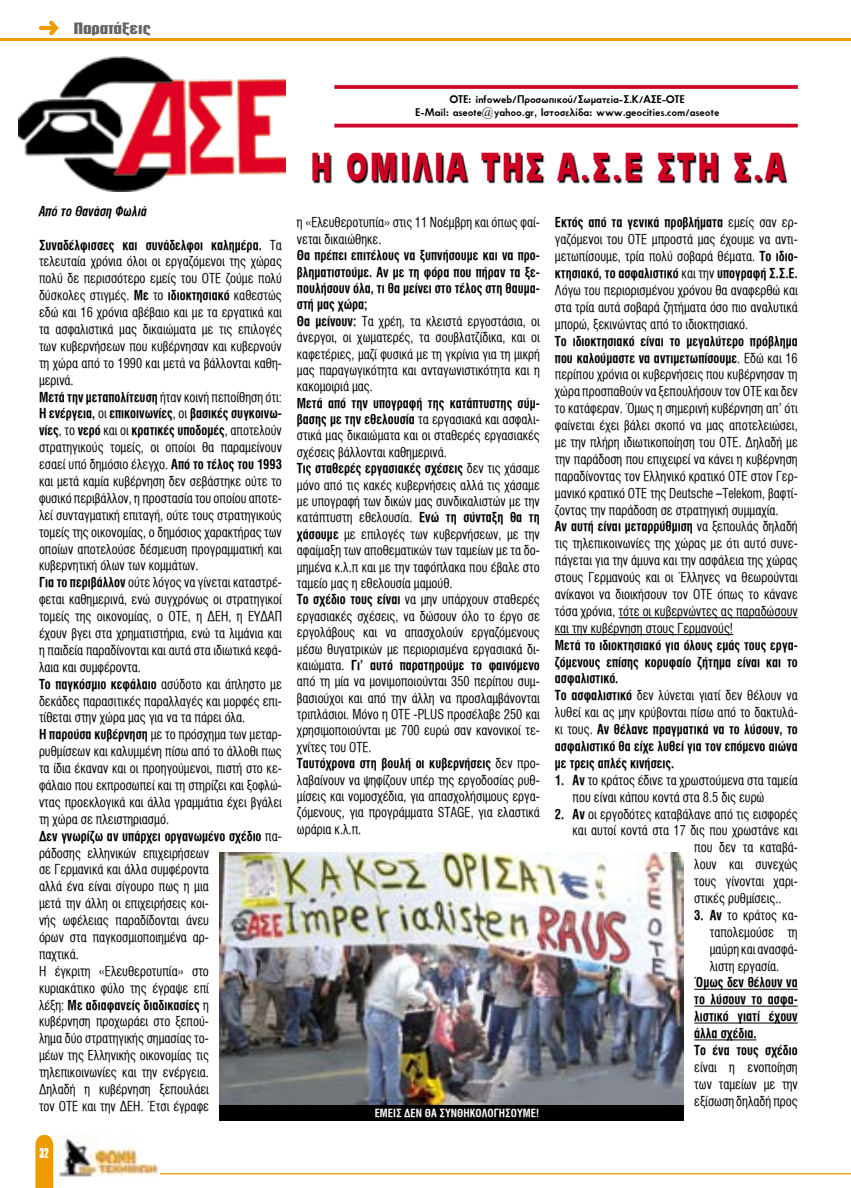
<style>
.page{position:relative;width:851px;height:1188px;background:#fff}
.page>*{position:absolute;margin:0;border:0;box-sizing:border-box;transform-origin:0 0}
.t1{font:900 40.5px "UB Antique Olive";letter-spacing:.075em;color:#cf0024;scale:.82 1}
.t2{font:800 16.25px "CF Eteocles";color:#636363;scale:1.2 1}
.t3{font:500 15px "CF Compacta";color:#fff}
.t4{font:13.75px/16.9px "UB Helvetica Cond";color:#000;text-align:justify;scale:.93 1}
.t5{font:13.75px/16.9px "UB Helvetica Cond Bold";color:#000;scale:.93 1}
.t6{font:italic 13.75px "UB Helvetica Cond Bold";color:#000;scale:.93 1}
.t7{font:12.5px/13.8px "UB Future Bold";color:#000;text-align:center}
.t8{font:11.25px "UB Helvetica Cond Bold";color:#fff}
.s1{font-family:"UB Helvetica Cond"}
.s2{font-family:"UB Helvetica Cond Bold"}
.s3{font-family:"Times New Roman"}
</style>
<div class="page">
<svg style="left:35px;top:1134px;width:18px;height:53px"></svg>
<hr style="left:154px;top:1172px;width:696px;height:1px;background:#ee9b00">
<img style="left:55px;top:1134px;width:104px;height:42px">
<hr style="left:0;top:39px;width:850px;height:2px;background:#ee9b00">
<svg style="left:39px;top:21px;width:20px;height:14px"></svg>
<svg style="left:334px;top:85px;width:463px;height:4px;background:#d10f31"></svg>
<hr style="left:334px;top:124px;width:463px;height:3px;background:#cf0024">
<hr style="left:618px;top:617px;width:179px;height:1px;background:#000">
<hr style="left:554px;top:634px;width:179px;height:1px;background:#000">
<hr style="left:694px;top:988px;width:103px;height:1px;background:#000">
<hr style="left:694px;top:1005px;width:103px;height:1px;background:#000">
<hr style="left:694px;top:1022px;width:103px;height:1px;background:#000">
<hr style="left:694px;top:1039px;width:62px;height:1px;background:#000">
<img style="left:18px;top:57px;width:267px;height:134px">
<svg style="left:313px;top:154px;width:475px;height:30px"></svg>
<img style="left:219px;top:852px;width:464px;height:252px">
<div style="left:219px;top:1104px;width:464px;height:16px;background:#000"></div>
<p class="t2" style="left:74px;top:20px;width:66px">Παρατάξεις</p>
<p class="t6" style="left:39px;top:203px;width:118px">Από το Θανάση Φωλιά</p>
<p class="t5" style="left:39px;top:236px;width:263px">Συναδέλφισσες και συνάδελφοι καλημέρα. <span class="s1">Τα</span></p>
<p class="t4" style="left:39px;top:253px;width:263px;text-align:left">τελευταία χρόνια όλοι οι εργαζόμενοι της χώρας πολύ δε περισσότερο εμείς του ΟΤΕ ζούμε πολύ δύσκολες στιγμές. <span class="s2">Με</span> το <span class="s2">ιδιοκτησιακό</span> καθεστώς εδώ και 16 χρόνια αβέβαιο και με τα εργατικά και τα ασφαλιστικά μας δικαιώματα με τις επιλογές των κυβερνήσεων που κυβέρνησαν και κυβερνούν τη χώρα από το 1990 και μετά να βάλλονται καθη&shy;μερινά.<br><span class="s2">Μετά την μεταπολίτευση</span> ήταν κοινή πεποίθηση ότι:</p>
<p class="t5" style="left:39px;top:405px;width:263px">Η ενέργεια, <span class="s1">οι</span> επικοινωνίες<span class="s1">, οι</span> βασικές συγκοινω&shy;νίες<span class="s1">, το</span> νερό <span class="s1">και οι</span> κρατικές υποδομές<span class="s1">, αποτελούν</span></p>
<p class="t4" style="left:39px;top:439px;width:263px;text-align:left">στρατηγικούς τομείς, οι οποίοι θα παραμείνουν εσαεί υπό δημόσιο έλεγχο. <span class="s2">Από το τέλος του 1993 </span>και μετά καμία κυβέρνηση δεν σεβάστηκε ούτε το φυσικό περιβάλλον, η προστασία του οποίου αποτε&shy;λεί συνταγματική επιταγή, ούτε τους στρατηγικούς τομείς της οικονομίας, ο δημόσιος χαρακτήρας των οποίων αποτελούσε δέσμευση προγραμματική και κυβερνητική όλων των κομμάτων.<br><span class="s2">Για το περιβάλλον</span> ούτε λόγος να γίνεται καταστρέ&shy;φεται καθημερινά, ενώ συγχρόνως οι στρατηγικοί τομείς της οικονομίας, ο ΟΤΕ, η ΔΕΗ, η ΕΥΔΑΠ έχουν βγει στα χρηματιστήρια, ενώ τα λιμάνια και η παιδεία παραδίνονται και αυτά στα ιδιωτικά κεφά&shy;λαια και συμφέροντα.</p>
<p class="t5" style="left:39px;top:675px;width:263px">Το παγκόσμιο κεφάλαιο <span class="s1">ασύδοτο και άπληστο με</span></p>
<p class="t4" style="left:39px;top:692px;width:263px;text-align:left">δεκάδες παρασιτικές παραλλαγές και μορφές επι&shy;τίθεται στην χώρα μας για να τα πάρει όλα.<br><span class="s2">Η παρούσα κυβέρνηση</span> με το πρόσχημα των μεταρ&shy;ρυθμίσεων και καλυμμένη πίσω από το άλλοθι πως τα ίδια έκαναν και οι προηγούμενοι, πιστή στο κε&shy;φάλαιο που εκπροσωπεί και τη στηρίζει και ξοφλώ&shy;ντας προεκλογικά και άλλα γραμμάτια έχει βγάλει τη χώρα σε πλειστηριασμό.</p>
<p class="t5" style="left:39px;top:827px;width:263px">Δεν γνωρίζω αν υπάρχει οργανωμένο σχέδιο <span class="s1">πα-</span></p>
<p class="t4" style="left:39px;top:844px;width:184px;text-align:left">ράδοσης ελληνικών επιχειρήσεων σε Γερμανικά και άλλα συμφέροντα αλλά ένα είναι σίγουρο πως η μια μετά την άλλη οι επιχειρήσεις κοι&shy;νής ωφέλειας παραδίδονται άνευ όρων στα παγκοσμιοποιημένα αρ&shy;παχτικά.<br>Η έγκριτη «Ελευθεροτυπία» στο κυριακάτικο φύλο της έγραψε επί</p>
<p class="t5" style="left:39px;top:996px;width:184px"><span class="s1">λέξη:</span> Με αδιαφανείς διαδικασίες <span class="s1">η</span></p>
<p class="t4" style="left:39px;top:1013px;width:184px">κυβέρνηση προχωράει στο ξεπού&shy;λημα δύο στρατηγικής σημασίας το&shy;μέων της Ελληνικής οικονομίας τις τηλεπικοινωνίες και την ενέργεια.<br>Δηλαδή η κυβέρνηση ξεπουλάει τον ΟΤΕ και την ΔΕΗ. Έτσι έγραφε</p>
<p class="t3" style="left:40px;top:1145px;width:6px">32</p>
<p class="t7" style="left:415px;top:92px;width:305px">ΟΤΕ: infoweb/Προσωπικού/Σωματεία-Σ.Κ/ΑΣΕ-ΟΤΕ<br>E-Mail: aseote<span class="s3">@</span>yahoo.gr, Ιστοσελίδα: www.geocities.com/aseote</p>
<h1 class="t1" style="left:310px;top:145px;width:580px">Η ΟΜΙΛΙΑ ΤΗΣ Α.Σ.Ε ΣΤΗ Σ.Α</h1>
<p class="t4" style="left:297px;top:214px;width:263px;line-height:16.4px">η «Ελευθεροτυπία» στις 11 Νοέμβρη και όπως φαί&shy;νεται δικαιώθηκε.</p>
<p class="t5" style="left:297px;top:247px;width:263px;line-height:16.4px;text-align:justify">Θα πρέπει επιτέλους να ξυπνήσουμε και να προ&shy;βληματιστούμε. Αν με τη φόρα που πήραν τα ξε&shy;πουλήσουν όλα, τι θα μείνει στο τέλος στη θαυμα&shy;στή μας χώρα;</p>
<p class="t4" style="left:297px;top:313px;width:263px;line-height:16.4px"><span class="s2">Θα μείνουν:</span> Τα χρέη, τα κλειστά εργοστάσια, οι άνεργοι, οι χωματερές, τα σουβλατζίδικα, και οι καφετέριες, μαζί φυσικά με τη γκρίνια για τη μικρή μας παραγωγικότητα και ανταγωνιστικότητα και η κακομοιριά μας.</p>
<p class="t5" style="left:297px;top:394px;width:263px">Μετά από την υπογραφή της κατάπτυστης σύμ-</p>
<p class="t4" style="left:297px;top:411px;width:263px;line-height:16.4px"><span class="s2">βασης με την εθελουσία</span> τα εργασιακά και ασφαλι&shy;στικά μας δικαιώματα και οι σταθερές εργασιακές σχέσεις βάλλονται καθημερινά.</p>
<p class="t5" style="left:297px;top:460px;width:263px">Τις σταθερές εργασιακές σχέσεις <span class="s1">δεν τις χάσαμε</span></p>
<p class="t4" style="left:297px;top:476px;width:263px;line-height:16.4px;text-align:left">μόνο από τις κακές κυβερνήσεις αλλά τις χάσαμε με υπογραφή των δικών μας συνδικαλιστών με την κατάπτυστη εθελουσία. <span class="s2">Ενώ τη σύνταξη θα τη χάσουμε</span> με επιλογές των κυβερνήσεων, με την αφαίμαξη των αποθεματικών των ταμείων με τα δο&shy;μημένα κ.λ.π και με την ταφόπλακα που έβαλε στο ταμείο μας η εθελουσία μαμούθ.<br><span class="s2">Το σχέδιο τους είναι</span> να μην υπάρχουν σταθερές εργασιακές σχέσεις, να δώσουν όλο το έργο σε εργολάβους και να απασχολούν εργαζόμενους μέσω θυγατρικών με περιορισμένα εργασιακά δι-</p>
<p class="t5" style="left:297px;top:656px;width:263px"><span class="s1">καιώματα.</span> Γι’ αυτό παρατηρούμε το φαινόμενο</p>
<p class="t4" style="left:297px;top:673px;width:263px;line-height:16.4px">από τη μία να μονιμοποιούνται 350 περίπου συμ&shy;βασιούχοι και από την άλλη να προσλαμβάνονται τριπλάσιοι. Μόνο η ΟΤΕ -PLUS προσέλαβε 250 και χρησιμοποιούνται με 700 ευρώ σαν κανονικοί τε&shy;χνίτες του ΟΤΕ.</p>
<p class="t5" style="left:297px;top:754px;width:263px">Ταυτόχρονα στη βουλή οι κυβερνήσεις <span class="s1">δεν προ-</span></p>
<p class="t4" style="left:297px;top:771px;width:263px;line-height:16.4px">λαβαίνουν να ψηφίζουν υπέρ της εργοδοσίας ρυθ&shy;μίσεις και νομοσχέδια, για απασχολήσιμους εργα&shy;ζόμενους, για προγράμματα STAGE, για ελαστικά ωράρια κ.λ.π.</p>
<p class="t8" style="left:374px;top:1106px;width:166px">ΕΜΕΙΣ ΔΕΝ ΘΑ ΣΥΝΘΗΚΟΛΟΓΗΣΟΥΜΕ!</p>
<p class="t5" style="left:554px;top:214px;width:263px">Εκτός από τα γενικά προβλήματα <span class="s1">εμείς σαν ερ-</span></p>
<p class="t4" style="left:554px;top:231px;width:263px">γαζόμενοι του ΟΤΕ μπροστά μας έχουμε να αντι&shy;μετωπίσουμε, τρία πολύ σοβαρά θέματα. <span class="s2">Το ιδιο-</span></p>
<p class="t5" style="left:554px;top:265px;width:263px">κτησιακό, το ασφαλιστικό <span class="s1">και την</span> υπογραφή Σ.Σ.Ε.</p>
<p class="t4" style="left:554px;top:282px;width:263px">Λόγω του περιορισμένου χρόνου θα αναφερθώ και στα τρία αυτά σοβαρά ζητήματα όσο πιο αναλυτικά μπορώ, ξεκινώντας από το ιδιοκτησιακό.</p>
<p class="t5" style="left:554px;top:332px;width:263px">Το ιδιοκτησιακό είναι το μεγαλύτερο πρόβλημα που καλούμαστε να αντιμετωπίσουμε<span class="s1">. Εδώ και 16</span></p>
<p class="t4" style="left:554px;top:366px;width:263px">περίπου χρόνια οι κυβερνήσεις που κυβέρνησαν τη χώρα προσπαθούν να ξεπουλήσουν τον ΟΤΕ και δεν το κατάφεραν. Όμως η σημερινή κυβέρνηση απ’ ότι φαίνεται έχει βάλει σκοπό να μας αποτελειώσει, με την πλήρη ιδιωτικοποίηση του ΟΤΕ. Δηλαδή με την παράδοση που επιχειρεί να κάνει η κυβέρνηση παραδίνοντας τον Ελληνικό κρατικό ΟΤΕ στον Γερ&shy;μανικό κρατικό ΟΤΕ της Deutsche –Τelekom, βαφτί&shy;ζοντας την παράδοση σε στρατηγική συμμαχία.</p>
<p class="t5" style="left:554px;top:518px;width:263px">Αν αυτή είναι μεταρρύθμιση <span class="s1">να ξεπουλάς δηλαδή</span></p>
<p class="t4" style="left:554px;top:535px;width:263px">τις τηλεπικοινωνίες της χώρας με ότι αυτό συνε&shy;πάγεται για την άμυνα και την ασφάλεια της χώρας στους Γερμανούς και οι Έλληνες να θεωρούνται ανίκανοι να διοικήσουν τον ΟΤΕ όπως το κάνανε τόσα χρόνια, τότε οι κυβερνώντες ας παραδώσουν και την κυβέρνηση στους Γερμανούς!</p>
<p class="t5" style="left:554px;top:636px;width:263px;text-align:justify">Μετά το ιδιοκτησιακό για όλους εμάς τους εργα&shy;ζόμενους επίσης κορυφαίο ζήτημα είναι και το ασφαλιστικό.</p>
<p class="t4" style="left:554px;top:687px;width:263px"><span class="s2">Το ασφαλιστικό</span> δεν λύνεται γιατί δεν θέλουν να λυθεί και ας μην κρύβονται πίσω από το δακτυλά-</p>
<p class="t5" style="left:554px;top:720px;width:263px;text-align:justify"><span class="s1">κι τους.</span> Αν θέλανε πραγματικά να το λύσουν, το ασφαλιστικό θα είχε λυθεί για τον επόμενο αιώνα με τρεις απλές κινήσεις.</p>
<p class="t4" style="left:572px;top:771px;width:243px;text-indent:-18px"><span class="s2">1. Αν</span> το κράτος έδινε τα χρωστούμενα στα ταμεία που είναι κάπου κοντά στα 8.5 δις ευρώ</p>
<p class="t4" style="left:554px;top:805px;width:263px"><span class="s2">2. Αν</span> οι εργοδότες καταβάλανε από τις εισφορές</p>
<p class="t4" style="left:572px;top:822px;width:243px">και αυτοί κοντά στα 17 δις που χρωστάνε και</p>
<p class="t4" style="left:694px;top:839px;width:113px">που δεν τα καταβά-</p>
<p class="t4" style="left:694px;top:855px;width:113px">λουν και συνεχώς</p>
<p class="t4" style="left:694px;top:872px;width:113px">τους γίνονται χαρι-</p>
<p class="t4" style="left:694px;top:889px;width:95px">στικές ρυθμίσεις..</p>
<p class="t4" style="left:709px;top:906px;width:96px;text-indent:-15px"><span class="s2">3. Αν</span> το κράτος κα&shy;ταπολεμούσε τη μαύρη και ανασφά&shy;λιστη εργασία.</p>
<p class="t5" style="left:694px;top:973px;width:113px">Όμως δεν θέλουν να το λύσουν το ασφα&shy;λιστικό γιατί έχουν άλλα σχέδια.<br>Το ένα τους σχέδιο</p>
<p class="t4" style="left:694px;top:1058px;width:113px">είναι η ενοποίηση των ταμείων με την εξίσωση δηλαδή προς</p>
</div>
